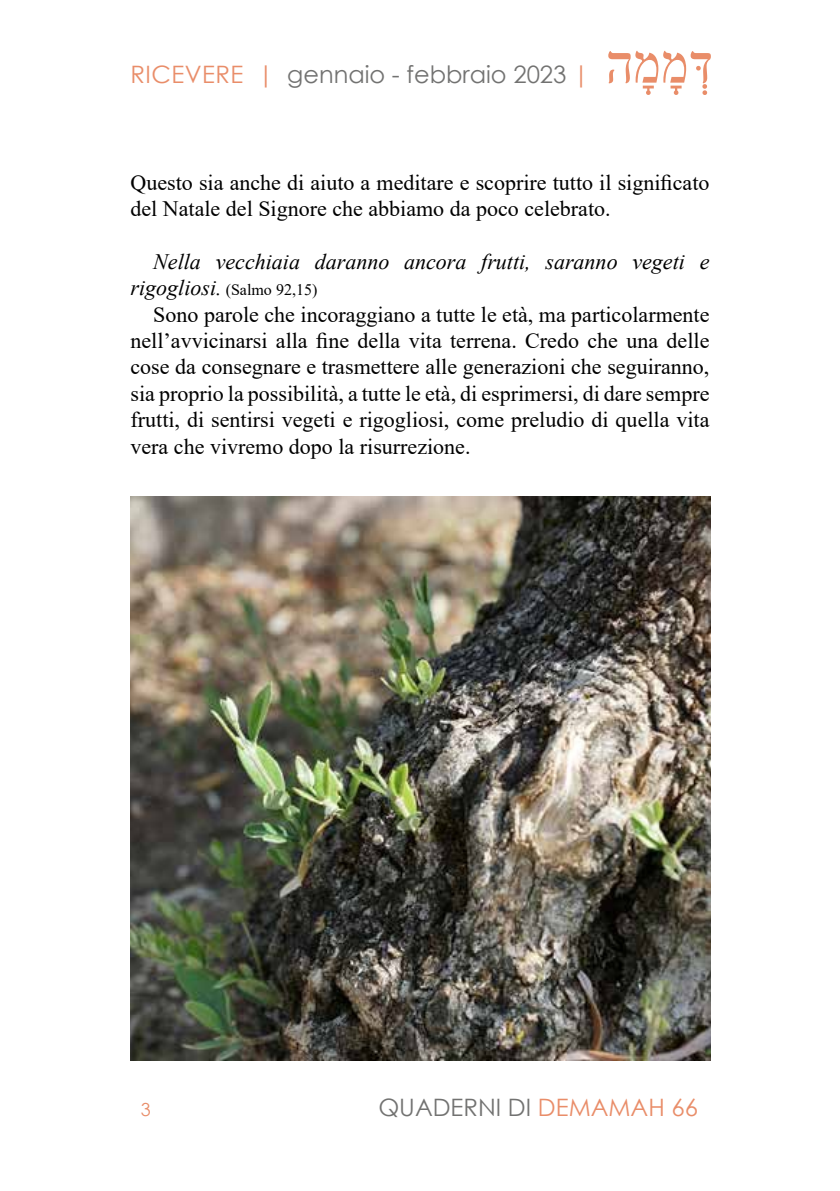
<style>
.page{position:relative;width:840px;height:1191px;background:#fff}
.page>*{position:absolute;margin:0;border:0;box-sizing:border-box;transform-origin:0 0}
.t1{font:24px "Century Gothic";color:#727271}
.t2{font:22px/26.4px "Times New Roman";color:#000}
.t3{font:italic 22px "Times New Roman";color:#000}
.t4{font:18px "Century Gothic";color:#e98d69}
.t5{font:16px "Times New Roman";color:#000}
.s1{color:#e98d69}
.s2{font-style:italic;font-size:22px}
</style>
<div class="page">
<img style="left:130px;top:496px;width:580px;height:564px">
<svg style="left:608px;top:51px;width:102px;height:44px"></svg>
<p class="t1" style="left:130px;top:58px;width:460px"><span class="s1">RICEVERE |</span> gennaio - febbraio 2023 <span class="s1">|</span></p>
<p class="t2" style="left:130px;top:168px;width:580px">Questo sia anche di aiuto a meditare e scoprire tutto il significato del Natale del Signore che abbiamo da poco celebrato.</p>
<p class="t3" style="left:153px;top:246px;width:557px">Nella vecchiaia daranno ancora frutti, saranno vegeti e</p>
<p class="t5" style="left:130px;top:279px;width:188px"><span class="s2">rigogliosi.</span> (Salmo 92,15)</p>
<p class="t2" style="left:130px;top:300px;width:580px;text-align:justify;text-indent:23px">Sono parole che incoraggiano a tutte le età, ma particolarmente nell’avvicinarsi alla fine della vita terrena. Credo che una delle cose da consegnare e trasmettere alle generazioni che seguiranno, sia proprio la possibilità, a tutte le età, di esprimersi, di dare sempre frutti, di sentirsi vegeti e rigogliosi, come preludio di quella vita vera che vivremo dopo la risurrezione.</p>
<p class="t4" style="left:141px;top:1097px;width:11px">3</p>
<p class="t1" style="left:378px;top:1090px;width:321px">QUADERNI DI <span class="s1">DEMAMAH 66</span></p>
</div>
